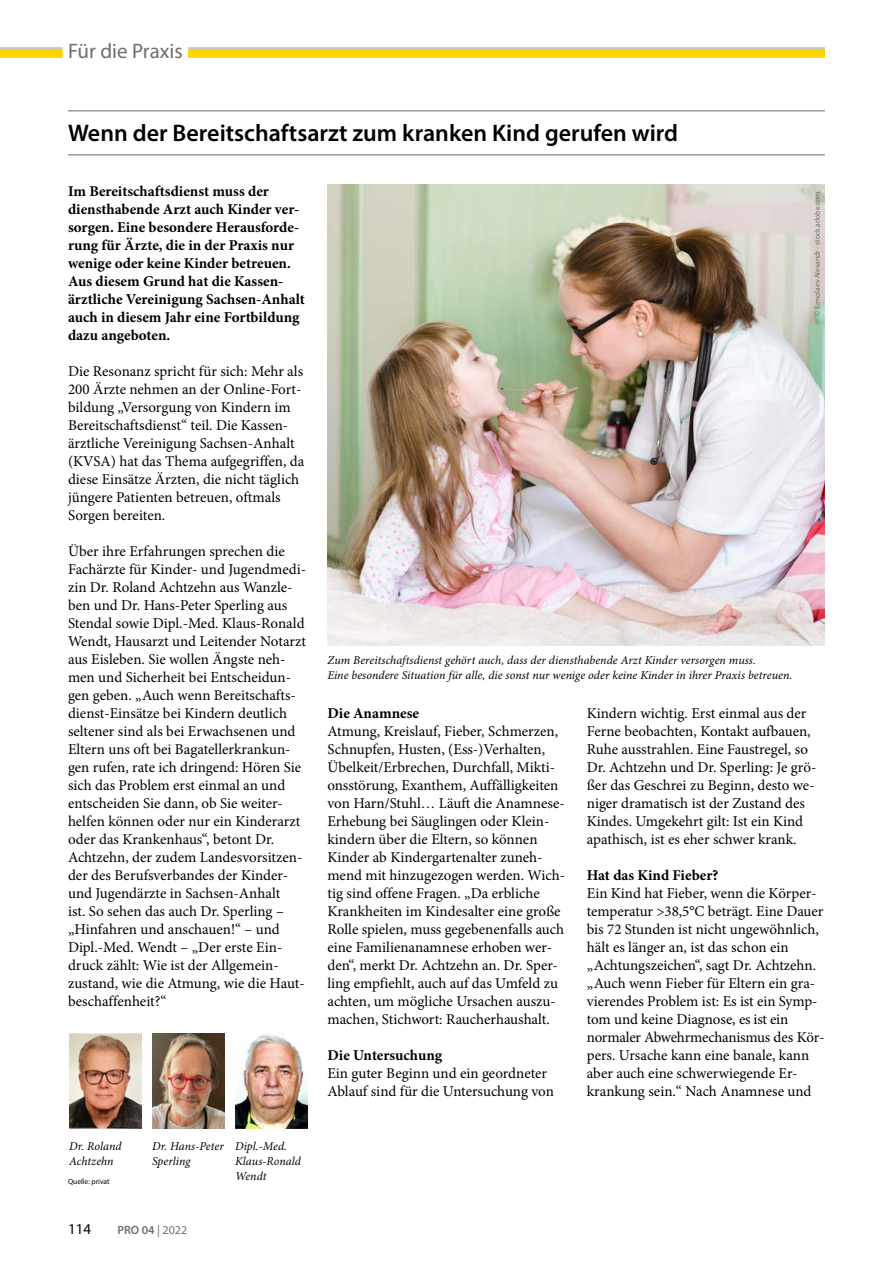
<style>
.page{position:relative;width:893px;height:1263px;background:#fff}
.page>*{position:absolute;margin:0;border:0;box-sizing:border-box;transform-origin:0 0}
.t1{font:600 24px "Myriad Pro";color:#000}
.t2{font:21px "Myriad Pro";color:#6e6e6e}
.t3{font:15px/18px "Minion Pro";color:#000}
.t4{font:700 15px/18px "Minion Pro";color:#000}
.t5{font:15px "Myriad Pro";color:#000}
.t6{font:italic 12px/15px "Minion Pro";letter-spacing:.005em;color:#000}
.t7{font:600 12px "Myriad Pro";color:#6e6e6e}
.t8{font:7.5px "Myriad Pro";color:#6e6e6e}
.t9{font:7.5px "Myriad Pro";color:#000}
.s1{font-weight:400}
</style>
<div class="page">
<div style="left:0;top:47px;width:825px;height:11px;background:#ffd400"></div>
<hr style="left:0;top:47px;width:825px;height:3px;background:#c5c6c6">
<div style="left:63px;top:36px;width:125px;height:30px;background:#fff"></div>
<hr style="left:68px;top:110px;width:757px;height:2px;background:#9c9c9d">
<hr style="left:68px;top:154px;width:757px;height:2px;background:#9c9c9d">
<img style="left:235px;top:1034px;width:72px;height:94px">
<img style="left:152px;top:1033px;width:72px;height:95px">
<img style="left:69px;top:1033px;width:72px;height:95px">
<img style="left:327px;top:185px;width:498px;height:461px">
<h2 class="t2" style="left:68px;top:38px;width:116px">Für die Praxis</h2>
<h1 class="t1" style="left:68px;top:118px;width:612px">Wenn der Bereitschaftsarzt zum kranken Kind gerufen wird</h1>
<p class="t4" style="left:68px;top:182px;width:238px">Im Bereitschaftsdienst muss der diensthabende Arzt auch Kinder ver&shy;sorgen. Eine besondere Herausforde&shy;rung für Ärzte, die in der Praxis nur wenige oder keine Kinder betreuen.<br>Aus diesem Grund hat die Kassen&shy;ärztliche Vereinigung Sachsen-Anhalt auch in diesem Jahr eine Fortbildung dazu angeboten.</p>
<p class="t3" style="left:68px;top:362px;width:238px">Die Resonanz spricht für sich: Mehr als 200 Ärzte nehmen an der Online-Fort&shy;bildung „Versorgung von Kindern im Bereitschaftsdienst“ teil. Die Kassen&shy;ärztliche Vereinigung Sachsen-Anhalt (KVSA) hat das Thema aufgegriffen, da diese Einsätze Ärzten, die nicht täglich jüngere Patienten betreuen, oftmals Sorgen bereiten.</p>
<p class="t3" style="left:68px;top:542px;width:240px">Über ihre Erfahrungen sprechen die Fachärzte für Kinder- und Jugendmedi&shy;zin Dr. Roland Achtzehn aus Wanzle&shy;ben und Dr. Hans-Peter Sperling aus Stendal sowie Dipl.-Med. Klaus-Ronald Wendt, Hausarzt und Leitender Notarzt aus Eisleben. Sie wollen Ängste neh&shy;men und Sicherheit bei Entscheidun&shy;gen geben. „Auch wenn Bereitschafts&shy;dienst-Einsätze bei Kindern deutlich seltener sind als bei Erwachsenen und Eltern uns oft bei Bagatellerkrankun&shy;gen rufen, rate ich dringend: Hören Sie sich das Problem erst einmal an und entscheiden Sie dann, ob Sie weiter&shy;helfen können oder nur ein Kinderarzt oder das Krankenhaus“, betont Dr.<br>Achtzehn, der zudem Landesvorsitzen&shy;der des Berufsverbandes der Kinder&shy;und Jugendärzte in Sachsen-Anhalt<br>ist. So sehen das auch Dr. Sperling – „Hinfahren und anschauen!“ – und Dipl.-Med. Wendt – „Der erste Ein&shy;druck zählt: Wie ist der Allgemein&shy;zustand, wie die Atmung, wie die Haut&shy;beschaffenheit?“</p>
<p class="t8" style="left:813px;top:316px;width:126px;rotate:-90deg">© Ermolaev Alexandr - stock.adobe.com</p>
<p class="t6" style="left:327px;top:652px;width:466px">Zum Bereitschaftsdienst gehört auch, dass der diensthabende Arzt Kinder versorgen muss.<br>Eine besondere Situation für alle, die sonst nur wenige oder keine Kinder in ihrer Praxis betreuen.</p>
<p class="t3" style="left:587px;top:704px;width:231px">Kindern wichtig. Erst einmal aus der Ferne beobachten, Kontakt aufbauen, Ruhe ausstrahlen. Eine Faustregel, so Dr. Achtzehn und Dr. Sperling: Je grö&shy;ßer das Geschrei zu Beginn, desto we&shy;niger dramatisch ist der Zustand des Kindes. Umgekehrt gilt: Ist ein Kind apathisch, ist es eher schwer krank.</p>
<p class="t4" style="left:587px;top:866px;width:133px">Hat das Kind Fieber?</p>
<p class="t3" style="left:587px;top:884px;width:239px">Ein Kind hat Fieber, wenn die Körper&shy;temperatur &gt;38,5°C beträgt. Eine Dauer bis 72 Stunden ist nicht ungewöhnlich, hält es länger an, ist das schon ein „Achtungszeichen“, sagt Dr. Achtzehn. „Auch wenn Fieber für Eltern ein gra&shy;vierendes Problem ist: Es ist ein Symp&shy;tom und keine Diagnose, es ist ein normaler Abwehrmechanismus des Kör&shy;pers. Ursache kann eine banale, kann aber auch eine schwerwiegende Er&shy;krankung sein.“ Nach Anamnese und</p>
<p class="t4" style="left:327px;top:704px;width:93px">Die Anamnese</p>
<p class="t3" style="left:327px;top:722px;width:239px">Atmung, Kreislauf, Fieber, Schmerzen, Schnupfen, Husten, (Ess-)Verhalten, Übelkeit/Erbrechen, Durchfall, Mikti&shy;onsstörung, Exanthem, Auffälligkeiten von Harn/Stuhl… Läuft die Anamnese-Erhebung bei Säuglingen oder Klein&shy;kindern über die Eltern, so können Kinder ab Kindergartenalter zuneh&shy;mend mit hinzugezogen werden. Wich&shy;tig sind offene Fragen. „Da erbliche Krankheiten im Kindesalter eine große Rolle spielen, muss gegebenenfalls auch eine Familienanamnese erhoben wer&shy;den“, merkt Dr. Achtzehn an. Dr. Sper&shy;ling empfiehlt, auch auf das Umfeld zu achten, um mögliche Ursachen auszu&shy;machen, Stichwort: Raucherhaushalt.</p>
<p class="t4" style="left:327px;top:1046px;width:116px">Die Untersuchung</p>
<p class="t3" style="left:327px;top:1064px;width:228px">Ein guter Beginn und ein geordneter<br>Ablauf sind für die Untersuchung von</p>
<p class="t6" style="left:69px;top:1138px;width:54px">Dr. Roland<br>Achtzehn</p>
<p class="t6" style="left:152px;top:1138px;width:73px">Dr. Hans-Peter<br>Sperling</p>
<p class="t6" style="left:235px;top:1138px;width:67px">Dipl.-Med.<br>Klaus-Ronald<br>Wendt</p>
<p class="t9" style="left:68px;top:1177px;width:43px">Quelle: privat</p>
<p class="t5" style="left:68px;top:1220px;width:25px">114</p>
<p class="t7" style="left:117px;top:1222px;width:71px">PRO 04 <span class="s1">| 2022</span></p>
</div>
